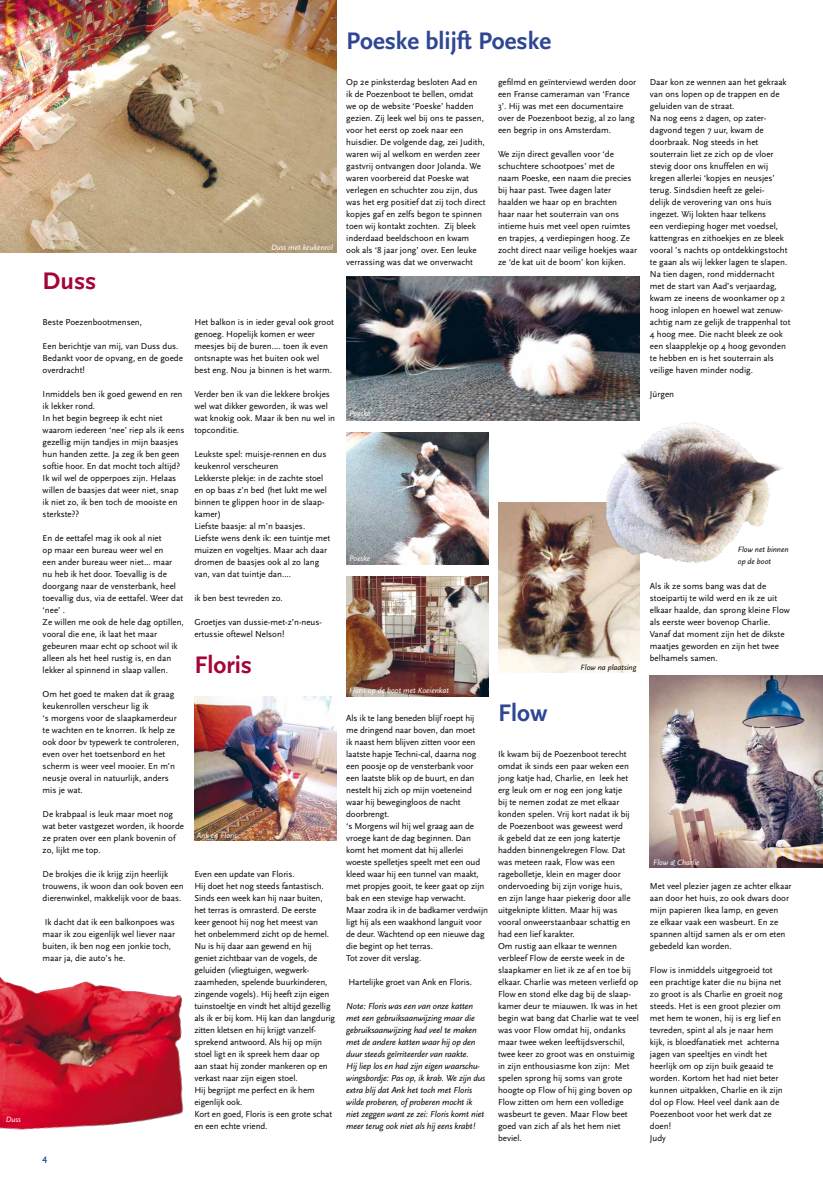
<style>
.page{position:relative;width:823px;height:1177px;background:#fff}
.page>*{position:absolute;margin:0;border:0;box-sizing:border-box;transform-origin:0 0}
.t1{font:700 25px "Scala Sans";color:#2e4694}
.t2{font:700 25px "Scala Sans";color:#a50437}
.t3{font:9px/12px "Scala Sans";color:#000}
.t4{font:italic 9px/12px "Scala Sans";letter-spacing:-.01em;color:#000}
.t5{font:700 9px "Scala Sans";color:#2e4694}
.t6{font:italic 8px "Scala Sans";color:#fff}
.t7{font:italic 8px/12px "Scala Sans";color:#000}
</style>
<div class="page">
<img style="left:0;top:0;width:336px;height:253px">
<img style="left:0;top:977px;width:184px;height:153px">
<img style="left:346px;top:277px;width:293px;height:144px">
<img style="left:346px;top:433px;width:142px;height:132px">
<img style="left:346px;top:577px;width:142px;height:120px">
<img style="left:498px;top:503px;width:141px;height:170px">
<img style="left:649px;top:675px;width:173px;height:192px">
<img style="left:603px;top:418px;width:180px;height:148px">
<img style="left:194px;top:697px;width:142px;height:144px">
<p class="t6" style="left:6px;top:1115px;width:17px">Duss</p>
<h1 class="t2" style="left:43px;top:267px;width:55px">Duss</h1>
<p class="t3" style="left:43px;top:316px;width:101px">Beste Poezenbootmensen,</p>
<p class="t3" style="left:43px;top:340px;width:142px">Een berichtje van mij, van Duss dus.<br>Bedankt voor de opvang, en de goede overdracht!</p>
<p class="t3" style="left:43px;top:388px;width:143px">Inmiddels ben ik goed gewend en ren ik lekker rond.<br>In het begin begreep ik echt niet waarom iedereen ‘nee’ riep als ik eens gezellig mijn tandjes in mijn baasjes hun handen zette. Ja zeg ik ben geen softie hoor. En dat mocht toch altijd?<br>Ik wil wel de opperpoes zijn. Helaas willen de baasjes dat weer niet, snap ik niet zo, ik ben toch de mooiste en sterkste??</p>
<p class="t3" style="left:43px;top:532px;width:143px">En de eettafel mag ik ook al niet<br>op maar een bureau weer wel en<br>een ander bureau weer niet... maar nu heb ik het door. Toevallig is de doorgang naar de vensterbank, heel toevallig dus, via de eettafel. Weer dat ‘nee’ .<br>Ze willen me ook de hele dag optillen, vooral die ene, ik laat het maar gebeuren maar echt op schoot wil ik alleen als het heel rustig is, en dan lekker al spinnend in slaap vallen.</p>
<p class="t3" style="left:43px;top:688px;width:138px">Om het goed te maken dat ik graag keukenrollen verscheur lig ik<br>‘s morgens voor de slaapkamerdeur te wachten en te knorren. Ik help ze ook door bv typewerk te controleren, even over het toetsenbord en het scherm is weer veel mooier. En m’n neusje overal in natuurlijk, anders mis je wat.</p>
<p class="t3" style="left:43px;top:808px;width:143px">De krabpaal is leuk maar moet nog wat beter vastgezet worden, ik hoorde ze praten over een plank bovenin of zo, lijkt me top.</p>
<p class="t3" style="left:43px;top:868px;width:142px">De brokjes die ik krijg zijn heerlijk trouwens, ik woon dan ook boven een dierenwinkel, makkelijk voor de baas.</p>
<p class="t3" style="left:43px;top:916px;width:134px">Ik dacht dat ik een balkonpoes was maar ik zou eigenlijk wel liever naar buiten, ik ben nog een jonkie toch, maar ja, die auto’s he.</p>
<p class="t6" style="left:271px;top:243px;width:63px">Duss met keukenrol</p>
<p class="t3" style="left:194px;top:316px;width:141px">Het balkon is in ieder geval ook groot genoeg. Hopelijk komen er weer meesjes bij de buren.... toen ik even ontsnapte was het buiten ook wel best eng. Nou ja binnen is het warm.</p>
<p class="t3" style="left:194px;top:388px;width:142px">Verder ben ik van die lekkere brokjes wel wat dikker geworden, ik was wel wat knokig ook. Maar ik ben nu wel in topconditie.</p>
<p class="t3" style="left:194px;top:448px;width:137px">Leukste spel: muisje-rennen en dus keukenrol verscheuren<br>Lekkerste plekje: in de zachte stoel en op baas z’n bed (het lukt me wel binnen te glippen hoor in de slaap&shy;kamer)<br>Liefste baasje: al m’n baasjes.<br>Liefste wens denk ik: een tuintje met muizen en vogeltjes. Maar ach daar dromen de baasjes ook al zo lang van, van dat tuintje dan....</p>
<p class="t3" style="left:194px;top:592px;width:90px">ik ben best tevreden zo.</p>
<p class="t3" style="left:194px;top:616px;width:129px">Groetjes van dussie-met-z’n-neus&shy;ertussie oftewel Nelson!</p>
<h1 class="t2" style="left:194px;top:651px;width:59px">Floris</h1>
<p class="t6" style="left:196px;top:831px;width:42px">Ank en Floris</p>
<p class="t3" style="left:194px;top:868px;width:142px">Even een update van Floris.<br>Hij doet het nog steeds fantastisch.<br>Sinds een week kan hij naar buiten, het terras is omrasterd. De eerste<br>keer genoot hij nog het meest van<br>het onbelemmerd zicht op de hemel.<br>Nu is hij daar aan gewend en hij geniet zichtbaar van de vogels, de geluiden (vliegtuigen, wegwerk&shy;zaamheden, spelende buurkinderen, zingende vogels). Hij heeft zijn eigen tuinstoeltje en vindt het altijd gezellig als ik er bij kom. Hij kan dan langdurig zitten kletsen en hij krijgt vanzelf&shy;sprekend antwoord. Als hij op mijn stoel ligt en ik spreek hem daar op aan staat hij zonder mankeren op en verkast naar zijn eigen stoel.<br>Hij begrijpt me perfect en ik hem eigenlijk ook.<br>Kort en goed, Floris is een grote schat en een echte vriend.</p>
<p class="t5" style="left:43px;top:1153px;width:6px">4</p>
<h1 class="t1" style="left:346px;top:27px;width:206px">Poeske blijft Poeske</h1>
<p class="t3" style="left:346px;top:76px;width:141px">Op 2e pinksterdag besloten Aad en ik de Poezenboot te bellen, omdat we op de website ‘Poeske’ hadden gezien. Zij leek wel bij ons te passen, voor het eerst op zoek naar een huisdier. De volgende dag, zei Judith, waren wij al welkom en werden zeer gastvrij ontvangen door Jolanda. We waren voorbereid dat Poeske wat verlegen en schuchter zou zijn, dus was het erg positief dat zij toch direct kopjes gaf en zelfs begon te spinnen toen wij kontakt zochten. Zij bleek inderdaad beeldschoon en kwam<br>ook als ‘8 jaar jong’ over. Een leuke verrassing was dat we onverwacht</p>
<p class="t3" style="left:497px;top:76px;width:140px">gefilmd en geïnterviewd werden door een Franse cameraman van ‘France 3’. Hij was met een documentaire over de Poezenboot bezig, al zo lang een begrip in ons Amsterdam.</p>
<p class="t3" style="left:497px;top:148px;width:141px">We zijn direct gevallen voor ‘de schuchtere schootpoes’ met de naam Poeske, een naam die precies bij haar past. Twee dagen later haalden we haar op en brachten<br>haar naar het souterrain van ons intieme huis met veel open ruimtes en trapjes, 4 verdiepingen hoog. Ze zocht direct naar veilige hoekjes waar ze ‘de kat uit de boom’ kon kijken.</p>
<p class="t6" style="left:349px;top:409px;width:23px">Poeske</p>
<p class="t6" style="left:349px;top:554px;width:23px">Poeske</p>
<p class="t6" style="left:349px;top:686px;width:101px">Floris op de boot met Koeienkat</p>
<p class="t3" style="left:346px;top:712px;width:143px">Als ik te lang beneden blijf roept hij me dringend naar boven, dan moet<br>ik naast hem blijven zitten voor een laatste hapje Techni-cal, daarna nog een poosje op de vensterbank voor een laatste blik op de buurt, en dan nestelt hij zich op mijn voeteneind waar hij bewegingloos de nacht doorbrengt.<br>‘s Morgens wil hij wel graag aan de vroege kant de dag beginnen. Dan komt het moment dat hij allerlei woeste spelletjes speelt met een oud kleed waar hij een tunnel van maakt, met propjes gooit, te keer gaat op zijn bak en een stevige hap verwacht.<br>Maar zodra ik in de badkamer verdwijn ligt hij als een waakhond languit voor de deur. Wachtend op een nieuwe dag die begint op het terras.<br>Tot zover dit verslag.</p>
<p class="t3" style="left:348px;top:976px;width:125px">Hartelijke groet van Ank en Floris.</p>
<p class="t4" style="left:346px;top:1000px;width:140px">Note: Floris was een van onze katten met een gebruiksaanwijzing maar die gebruiksaanwijzing had veel te maken met de andere katten waar hij op den duur steeds geïrriteerder van raakte.<br>Hij liep los en had zijn eigen waarschu&shy;wingsbordje: Pas op, ik krab. We zijn dus extra blij dat Ank het toch met Floris wilde proberen, of proberen mocht ik niet zeggen want ze zei: Floris komt niet meer terug ook niet als hij eens krabt!</p>
<h1 class="t1" style="left:497px;top:699px;width:51px">Flow</h1>
<p class="t7" style="left:580px;top:661px;width:57px">Flow na plaatsing</p>
<p class="t3" style="left:497px;top:748px;width:142px">Ik kwam bij de Poezenboot terecht omdat ik sinds een paar weken een jong katje had, Charlie, en leek het erg leuk om er nog een jong katje<br>bij te nemen zodat ze met elkaar konden spelen. Vrij kort nadat ik bij de Poezenboot was geweest werd<br>ik gebeld dat ze een jong katertje hadden binnengekregen Flow. Dat was meteen raak, Flow was een ragebolletje, klein en mager door ondervoeding bij zijn vorige huis,<br>en zijn lange haar piekerig door alle uitgeknipte klitten. Maar hij was vooral onweerstaanbaar schattig en had een lief karakter.<br>Om rustig aan elkaar te wennen verbleef Flow de eerste week in de slaapkamer en liet ik ze af en toe bij elkaar. Charlie was meteen verliefd op<br>Flow en stond elke dag bij de slaap&shy;kamer deur te miauwen. Ik was in het begin wat bang dat Charlie wat te veel was voor Flow omdat hij, ondanks maar twee weken leeftijdsverschil, twee keer zo groot was en onstuimig in zijn enthousiasme kon zijn: Met spelen sprong hij soms van grote hoogte op Flow of hij ging boven op<br>Flow zitten om hem een volledige wasbeurt te geven. Maar Flow beet goed van zich af als het hem niet beviel.</p>
<p class="t3" style="left:649px;top:76px;width:142px">Daar kon ze wennen aan het gekraak van ons lopen op de trappen en de geluiden van de straat.<br>Na nog eens 2 dagen, op zater&shy;dagvond tegen 7 uur, kwam de doorbraak. Nog steeds in het souterrain liet ze zich op de vloer stevig door ons knuffelen en wij kregen allerlei ‘kopjes en neusjes’ terug. Sindsdien heeft ze gelei-<br>delijk de verovering van ons huis ingezet. Wij lokten haar telkens<br>een verdieping hoger met voedsel, kattengras en zithoekjes en ze bleek vooral ’s nachts op ontdekkingstocht te gaan als wij lekker lagen te slapen.<br>Na tien dagen, rond middernacht met de start van Aad’s verjaardag, kwam ze ineens de woonkamer op 2 hoog inlopen en hoewel wat zenuw&shy;achtig nam ze gelijk de trappenhal tot<br>4 hoog mee. Die nacht bleek ze ook een slaapplekje op 4 hoog gevonden te hebben en is het souterrain als veilige haven minder nodig.</p>
<p class="t3" style="left:649px;top:388px;width:26px">Jürgen</p>
<p class="t7" style="left:737px;top:544px;width:52px">Flow net binnen op de boot</p>
<p class="t3" style="left:649px;top:580px;width:141px">Als ik ze soms bang was dat de stoeipartij te wild werd en ik ze uit elkaar haalde, dan sprong kleine Flow als eerste weer bovenop Charlie.<br>Vanaf dat moment zijn het de dikste maatjes geworden en zijn het twee belhamels samen.</p>
<p class="t6" style="left:653px;top:858px;width:48px">Flow &amp; Charlie</p>
<p class="t3" style="left:649px;top:880px;width:143px">Met veel plezier jagen ze achter elkaar aan door het huis, zo ook dwars door mijn papieren Ikea lamp, en geven<br>ze elkaar vaak een wasbeurt. En ze spannen altijd samen als er om eten gebedeld kan worden.</p>
<p class="t3" style="left:649px;top:964px;width:134px">Flow is inmiddels uitgegroeid tot een prachtige kater die nu bijna net zo groot is als Charlie en groeit nog steeds. Het is een groot plezier om met hem te wonen, hij is erg lief en tevreden, spint al als je naar hem kijk, is bloedfanatiek met achterna jagen van speeltjes en vindt het heerlijk om op zijn buik geaaid te worden. Kortom het had niet beter kunnen uitpakken, Charlie en ik zijn dol op Flow. Heel veel dank aan de<br>Poezenboot voor het werk dat ze doen!<br>Judy</p>
</div>
